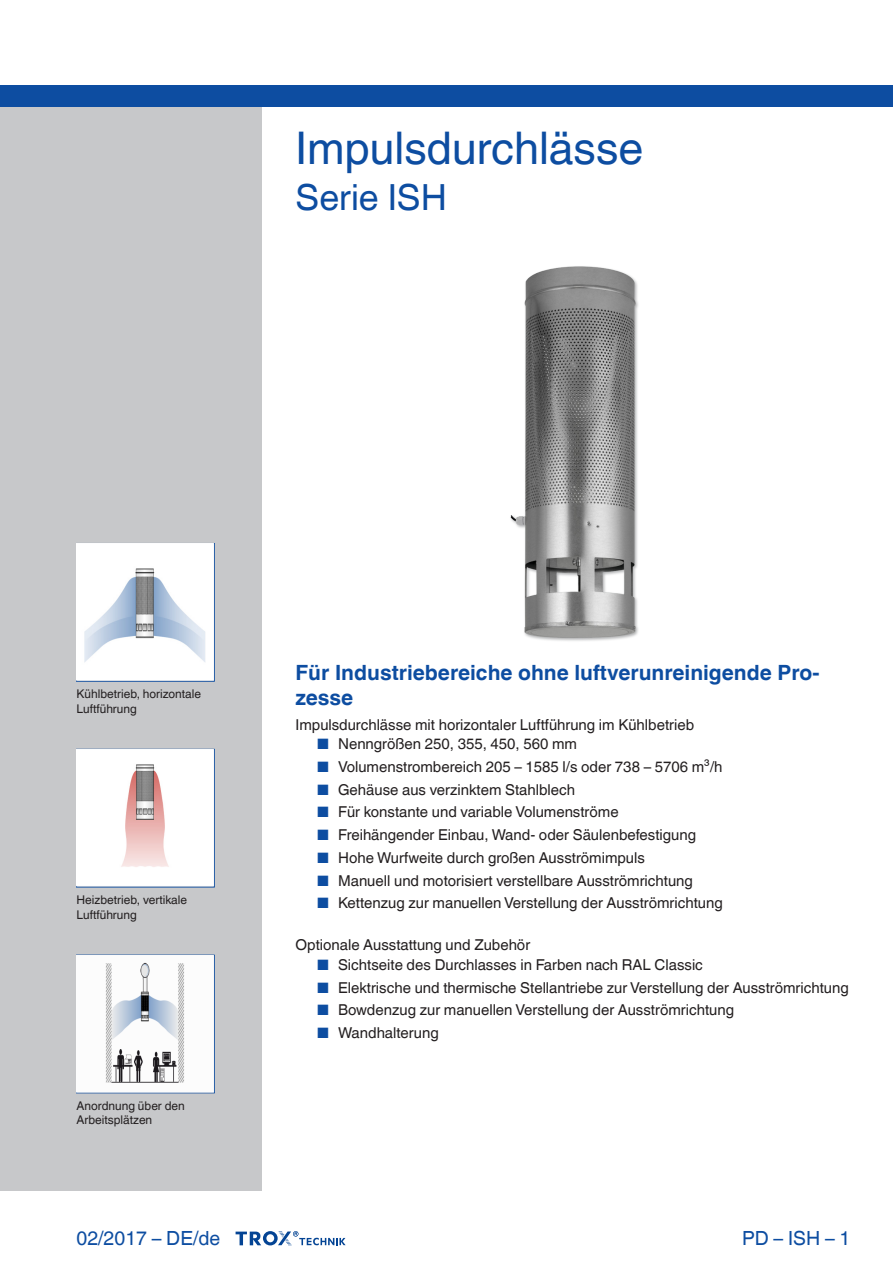
<style>
.page{position:relative;width:893px;height:1263px;background:#fff}
.page>*{position:absolute;margin:0;border:0;box-sizing:border-box;transform-origin:0 0}
.leaflet_head1{font:45px "TROX Helvetica";color:#0d4da1}
.Standard_oben_links{font:36px "TROX Helvetica";color:#0d4da1}
.leaflet_intro_descr{font:700 21px/25.5px "TROX Helvetica";color:#0d4da1}
.country{font:19.5px "TROX Helvetica";color:#0d4da1}
.pagina_li-re{font:19.5px "TROX Helvetica";color:#0d4da1}
.leaflet_intro_descr-2{font:15px "TROX Helvetica";color:#231f20}
.leaflet_frontpage_pi{font:12px/14.4px "TROX Helvetica";color:#231f20}
.s1{color:#0d4da1}
</style>
<div class="page">
<div style="left:0;top:106px;width:261px;height:1084px;background:#c7c8ca"></div>
<div style="left:0;top:85px;width:893px;height:21px;background:#0d4da1"></div>
<div style="left:76px;top:543px;width:139px;height:139px;border:1px solid #0d4da1"></div>
<img style="left:77px;top:544px;width:137px;height:137px">
<div style="left:76px;top:749px;width:139px;height:138px;border:1px solid #0d4da1"></div>
<img style="left:77px;top:750px;width:137px;height:137px">
<div style="left:76px;top:955px;width:139px;height:138px;border:1px solid #0d4da1"></div>
<img style="left:77px;top:955px;width:137px;height:137px">
<svg style="left:236px;top:1231px;width:110px;height:15px"></svg>
<img style="left:510px;top:266px;width:128px;height:375px">
<p class="leaflet_head1" style="left:296px;top:122px;width:349px">Impulsdurchlässe</p>
<p class="Standard_oben_links" style="left:296px;top:176px;width:153px">Serie ISH</p>
<p class="leaflet_frontpage_pi" style="left:77px;top:687px;width:126px">Kühlbetrieb, horizontale<br>Luftführung</p>
<p class="leaflet_frontpage_pi" style="left:77px;top:893px;width:112px">Heizbetrieb, vertikale<br>Luftführung</p>
<p class="leaflet_frontpage_pi" style="left:77px;top:1099px;width:110px">Anordnung über den<br>Arbeitsplätzen</p>
<p class="country" style="left:77px;top:1227px;width:145px">02/2017 – DE/de</p>
<p class="leaflet_intro_descr" style="left:296px;top:660px;width:525px">Für Industriebereiche ohne luftverunreinigende Pro&shy;zesse</p>
<p class="leaflet_intro_descr-2" style="left:296px;top:716px;width:400px">Impulsdurchlässe mit horizontaler Luftführung im Kühlbetrieb</p>
<p class="leaflet_intro_descr-2" style="left:317px;top:735px;width:262px"><span class="s1">■</span> Nenngrößen 250, 355, 450, 560 mm</p>
<p class="leaflet_intro_descr-2" style="left:317px;top:758px;width:407px"><span class="s1">■</span> Volumenstrombereich 205 – 1585 l/s oder 738 – 5706 m³/h</p>
<p class="leaflet_intro_descr-2" style="left:317px;top:781px;width:260px"><span class="s1">■</span> Gehäuse aus verzinktem Stahlblech</p>
<p class="leaflet_intro_descr-2" style="left:317px;top:803px;width:303px"><span class="s1">■</span> Für konstante und variable Volumenströme</p>
<p class="leaflet_intro_descr-2" style="left:317px;top:826px;width:381px"><span class="s1">■</span> Freihängender Einbau, Wand- oder Säulenbefestigung</p>
<p class="leaflet_intro_descr-2" style="left:317px;top:849px;width:330px"><span class="s1">■</span> Hohe Wurfweite durch großen Ausströmimpuls</p>
<p class="leaflet_intro_descr-2" style="left:317px;top:871px;width:378px"><span class="s1">■</span> Manuell und motorisiert verstellbare Ausströmrichtung</p>
<p class="leaflet_intro_descr-2" style="left:317px;top:894px;width:407px"><span class="s1">■</span> Kettenzug zur manuellen Verstellung der Ausströmrichtung</p>
<p class="leaflet_intro_descr-2" style="left:296px;top:936px;width:236px">Optionale Ausstattung und Zubehör</p>
<p class="leaflet_intro_descr-2" style="left:317px;top:956px;width:388px"><span class="s1">■</span> Sichtseite des Durchlasses in Farben nach RAL Classic</p>
<p class="leaflet_intro_descr-2" style="left:317px;top:979px;width:534px"><span class="s1">■</span> Elektrische und thermische Stellantriebe zur Verstellung der Ausströmrichtung</p>
<p class="leaflet_intro_descr-2" style="left:317px;top:1001px;width:419px"><span class="s1">■</span> Bowdenzug zur manuellen Verstellung der Ausströmrichtung</p>
<p class="leaflet_intro_descr-2" style="left:317px;top:1024px;width:123px"><span class="s1">■</span> Wandhalterung</p>
<p class="pagina_li-re" style="left:742px;top:1227px;width:110px">PD – ISH – 1</p>
</div>
